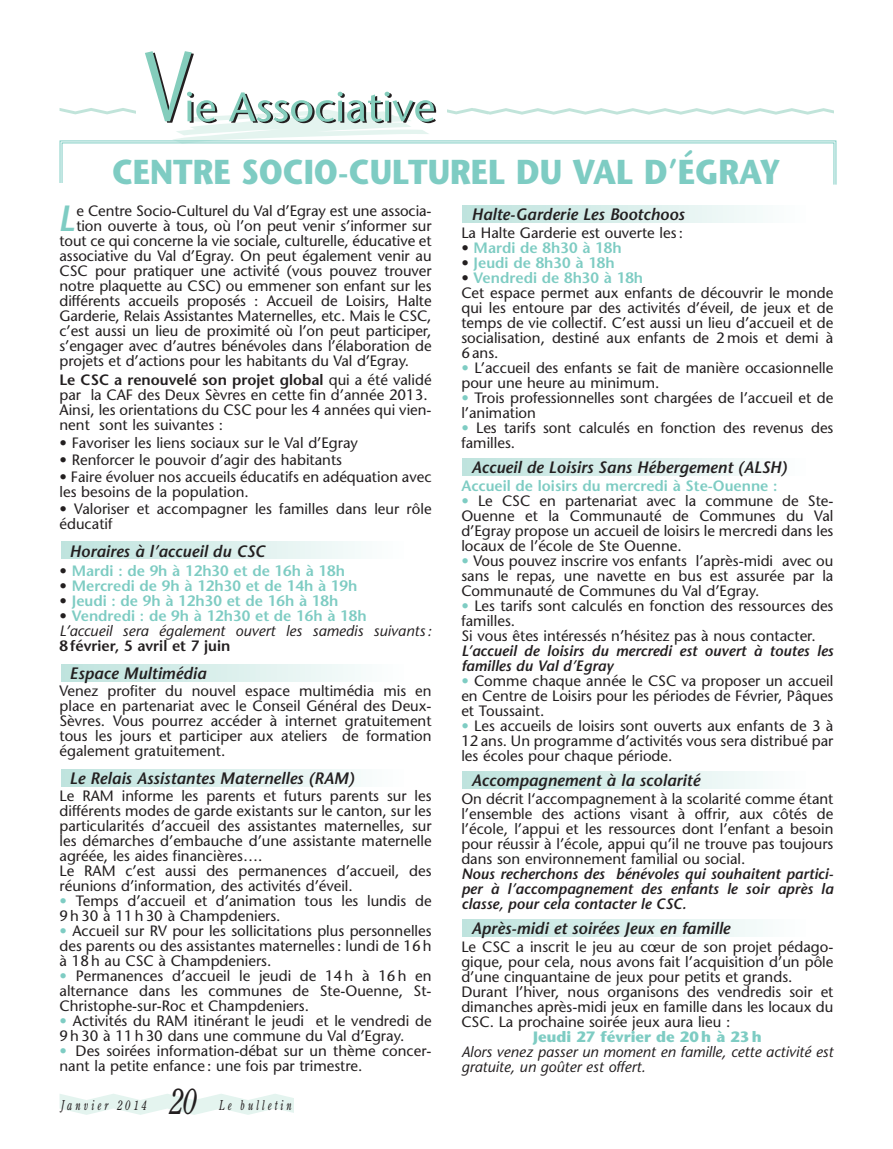
<style>
.page{position:relative;width:893px;height:1149px;background:#fff}
.page>*{position:absolute;margin:0;border:0;box-sizing:border-box;transform-origin:0 0}
.t1{font:italic 600 36.45px "Stone Sans";color:#7eccc3;scale:.95 1}
.t2{font:italic 36px "Century Old Style";color:#231f20;scale:.7 1}
.t3{font:700 34.5px "Stone Sans";color:#7eccc3;scale:.9 1}
.t4{font:italic 600 16.5px "Stone Sans";color:#231f20}
.t5{font:15px/15px "Stone Sans";color:#231f20}
.t6{font:italic 600 15px/15px "Stone Sans";color:#231f20}
.t7{font:600 15px "Stone Sans";color:#7eccc3}
.t8{font:italic 15px/15px "Stone Sans";color:#231f20}
.t9{font:700 15px "Stone Sans";color:#7eccc3}
.t10{font:600 15px "Stone Sans";color:#231f20}
.t11{font:italic 13.5px "Century Old Style";letter-spacing:.325em;color:#231f20;scale:.7 1}
.s1{font-weight:600}
.s2{color:#231f20}
.s3{font-weight:600;font-style:normal}
.s4{font-weight:600;font-style:normal;color:#7eccc3}
.s5{font-weight:600;color:#7eccc3}
</style>
<div class="page">
<svg style="left:60px;top:1094px;width:233px;height:20px"></svg>
<div style="left:61px;top:541px;width:342px;height:17px;background:linear-gradient(to right,#bee3dd,#fcfefe)"></div>
<div style="left:61px;top:663px;width:342px;height:18px;background:linear-gradient(to right,#bee3dd,#fcfefe)"></div>
<div style="left:61px;top:768px;width:342px;height:17px;background:linear-gradient(to right,#bee3dd,#fcfefe)"></div>
<div style="left:463px;top:206px;width:342px;height:17px;background:linear-gradient(to right,#bee3dd,#fcfefe)"></div>
<div style="left:463px;top:458px;width:342px;height:17px;background:linear-gradient(to right,#bee3dd,#fcfefe)"></div>
<div style="left:463px;top:771px;width:342px;height:17px;background:linear-gradient(to right,#bee3dd,#fcfefe)"></div>
<div style="left:463px;top:919px;width:342px;height:17px;background:linear-gradient(to right,#bee3dd,#fcfefe)"></div>
<svg style="left:59px;top:51px;width:778px;height:134px"></svg>
<h3 class="t3" style="left:112px;top:159px;width:744px">CENTRE SOCIO-CULTUREL DU VAL D’ÉGRAY</h3>
<h1 class="t1" style="left:58px;top:204px;width:19px">L</h1>
<p class="t5" style="left:76px;top:205px;width:357px">e Centre Socio-Culturel du Val d’Egray est une associa-</p>
<p class="t5" style="left:76px;top:220px;width:357px">tion ouverte à tous, où l’on peut venir s’informer sur</p>
<p class="t5" style="left:60px;top:235px;width:374px">tout ce qui concerne la vie sociale, culturelle, éducative et</p>
<p class="t5" style="left:60px;top:250px;width:374px">associative du Val d’Egray. On peut également venir au</p>
<p class="t5" style="left:60px;top:265px;width:374px">CSC pour pratiquer une activité (vous pouvez trouver</p>
<p class="t5" style="left:60px;top:280px;width:374px">notre plaquette au CSC) ou emmener son enfant sur les</p>
<p class="t5" style="left:60px;top:295px;width:374px">différents accueils proposés : Accueil de Loisirs, Halte</p>
<p class="t5" style="left:60px;top:310px;width:374px">Garderie, Relais Assistantes Maternelles, etc. Mais le CSC,</p>
<p class="t5" style="left:60px;top:325px;width:374px">c’est aussi un lieu de proximité où l’on peut participer,</p>
<p class="t5" style="left:60px;top:340px;width:374px">s’engager avec d’autres bénévoles dans l’élaboration de</p>
<p class="t5" style="left:60px;top:355px;width:351px">projets et d’actions pour les habitants du Val d’Egray.</p>
<p class="t5" style="left:60px;top:374px;width:374px"><span class="s1">Le CSC a renouvelé son projet global</span> qui a été validé par la CAF des Deux Sèvres en cette fin d’année 2013.<br>Ainsi, les orientations du CSC pour les 4 années qui vien&shy;nent sont les suivantes :</p>
<p class="t5" style="left:60px;top:436px;width:300px">• Favoriser les liens sociaux sur le Val d’Egray</p>
<p class="t5" style="left:60px;top:453px;width:284px">• Renforcer le pouvoir d’agir des habitants</p>
<p class="t5" style="left:60px;top:470px;width:374px">• Faire évoluer nos accueils éducatifs en adéquation avec les besoins de la population.</p>
<p class="t5" style="left:60px;top:502px;width:374px">• Valoriser et accompagner les familles dans leur rôle éducatif</p>
<p class="t7" style="left:60px;top:565px;width:287px"><span class="s2">•</span> Mardi : de 9h à 12h30 et de 16h à 18h</p>
<p class="t7" style="left:60px;top:580px;width:299px"><span class="s2">•</span> Mercredi de 9h à 12h30 et de 14h à 19h</p>
<p class="t7" style="left:60px;top:595px;width:280px"><span class="s2">•</span> Jeudi : de 9h à 12h30 et de 16h à 18h</p>
<p class="t8" style="left:60px;top:609px;width:374px"><span class="s3">•</span> <span class="s4">Vendredi : de 9h à 12h30 et de 16h à 18h<br></span>L’accueil sera également ouvert les samedis suivants:</p>
<p class="t10" style="left:60px;top:640px;width:172px">8février, 5 avril et 7 juin</p>
<p class="t5" style="left:60px;top:684px;width:374px;text-align:justify">Venez profiter du nouvel espace multimédia mis en place en partenariat avec le Conseil Général des Deux-Sèvres. Vous pourrez accéder à internet gratuitement tous les jours et participer aux ateliers de formation également gratuitement.</p>
<p class="t5" style="left:60px;top:789px;width:374px">Le RAM informe les parents et futurs parents sur les différents modes de garde existants sur le canton, sur les particularités d’accueil des assistantes maternelles, sur les démarches d’embauche d’une assistante maternelle agréée, les aides financières….<br>Le RAM c’est aussi des permanences d’accueil, des réunions d’information, des activités d’éveil.</p>
<p class="t5" style="left:60px;top:894px;width:374px"><span class="s5">•</span> Temps d’accueil et d’animation tous les lundis de<br>9h30 à 11h30 à Champdeniers.</p>
<p class="t5" style="left:60px;top:924px;width:374px;text-align:justify"><span class="s5">•</span> Accueil sur RV pour les sollicitations plus personnelles des parents ou des assistantes maternelles: lundi de 16h à 18h au CSC à Champdeniers.</p>
<p class="t5" style="left:60px;top:969px;width:374px;text-align:justify"><span class="s5">•</span> Permanences d’accueil le jeudi de 14h à 16h en alternance dans les communes de Ste-Ouenne, St-Christophe-sur-Roc et Champdeniers.</p>
<p class="t5" style="left:60px;top:1014px;width:374px"><span class="s5">•</span> Activités du RAM itinérant le jeudi et le vendredi de<br>9h30 à 11h30 dans une commune du Val d’Egray.</p>
<p class="t5" style="left:60px;top:1044px;width:374px"><span class="s5">•</span> Des soirées information-débat sur un thème concer&shy;nant la petite enfance : une fois par trimestre.</p>
<p class="t4" style="left:70px;top:544px;width:197px">Horaires à l’accueil du CSC</p>
<p class="t4" style="left:70px;top:666px;width:138px">Espace Multimédia</p>
<p class="t4" style="left:70px;top:771px;width:286px">Le Relais Assistantes Maternelles (RAM)</p>
<p class="t11" style="left:61px;top:1096px;width:124px">Janvier 2014</p>
<h2 class="t2" style="left:169px;top:1080px;width:40px">20</h2>
<p class="t11" style="left:219px;top:1096px;width:105px">Le bulletin</p>
<p class="t4" style="left:471px;top:208px;width:215px">Halte-Garderie Les Bootchoos</p>
<p class="t5" style="left:461px;top:226px;width:223px">La Halte Garderie est ouverte les:</p>
<p class="t7" style="left:461px;top:242px;width:162px"><span class="s2">•</span> Mardi de 8h30 à 18h</p>
<p class="t7" style="left:461px;top:257px;width:155px"><span class="s2">•</span> Jeudi de 8h30 à 18h</p>
<p class="t5" style="left:461px;top:271px;width:374px"><span class="s1">•</span> <span class="s5">Vendredi de 8h30 à 18h<br></span>Cet espace permet aux enfants de découvrir le monde qui les entoure par des activités d’éveil, de jeux et de temps de vie collectif. C’est aussi un lieu d’accueil et de socialisation, destiné aux enfants de 2mois et demi à 6ans.</p>
<p class="t5" style="left:461px;top:361px;width:374px"><span class="s5">•</span> L’accueil des enfants se fait de manière occasionnelle pour une heure au minimum.</p>
<p class="t5" style="left:461px;top:391px;width:374px"><span class="s5">•</span> Trois professionnelles sont chargées de l’accueil et de l’animation</p>
<p class="t5" style="left:461px;top:421px;width:374px"><span class="s5">•</span> Les tarifs sont calculés en fonction des revenus des familles.</p>
<p class="t7" style="left:461px;top:479px;width:318px">Accueil de loisirs du mercredi à Ste-Ouenne :</p>
<p class="t5" style="left:461px;top:494px;width:374px;text-align:justify"><span class="s5">•</span> Le CSC en partenariat avec la commune de Ste-Ouenne et la Communauté de Communes du Val d’Egray propose un accueil de loisirs le mercredi dans les locaux de l’école de Ste Ouenne.</p>
<p class="t5" style="left:461px;top:554px;width:374px;text-align:justify"><span class="s5">•</span> Vous pouvez inscrire vos enfants l’après-midi avec ou sans le repas, une navette en bus est assurée par la Communauté de Communes du Val d’Egray.</p>
<p class="t5" style="left:461px;top:599px;width:374px"><span class="s5">•</span> Les tarifs sont calculés en fonction des ressources des familles.<br>Si vous êtes intéressés n’hésitez pas à nous contacter.</p>
<p class="t6" style="left:461px;top:644px;width:374px">L’accueil de loisirs du mercredi est ouvert à toutes les familles du Val d’Egray</p>
<p class="t5" style="left:461px;top:674px;width:374px;text-align:justify"><span class="s5">•</span> Comme chaque année le CSC va proposer un accueil en Centre de Loisirs pour les périodes de Février, Pâques et Toussaint.</p>
<p class="t5" style="left:461px;top:719px;width:374px;text-align:justify"><span class="s5">•</span> Les accueils de loisirs sont ouverts aux enfants de 3 à 12ans. Un programme d’activités vous sera distribué par les écoles pour chaque période.</p>
<p class="t5" style="left:461px;top:792px;width:374px;text-align:justify">On décrit l‘accompagnement à la scolarité comme étant l’ensemble des actions visant à offrir, aux côtés de l’école, l’appui et les ressources dont l’enfant a besoin pour réussir à l’école, appui qu’il ne trouve pas toujours dans son environnement familial ou social.</p>
<p class="t6" style="left:461px;top:867px;width:374px;text-align:justify">Nous recherchons des bénévoles qui souhaitent partici&shy;per à l’accompagnement des enfants le soir après la classe, pour cela contacter le CSC.</p>
<p class="t5" style="left:461px;top:940px;width:374px">Le CSC a inscrit le jeu au cœur de son projet pédago&shy;gique, pour cela, nous avons fait l’acquisition d’un pôle d’une cinquantaine de jeux pour petits et grands.<br>Durant l’hiver, nous organisons des vendredis soir et dimanches après-midi jeux en famille dans les locaux du CSC. La prochaine soirée jeux aura lieu :</p>
<p class="t9" style="left:533px;top:1030px;width:230px">Jeudi 27 février de 20 h à 23 h</p>
<p class="t8" style="left:461px;top:1045px;width:374px">Alors venez passer un moment en famille, cette activité est gratuite, un goûter est offert.</p>
<p class="t4" style="left:471px;top:461px;width:317px">Accueil de Loisirs Sans Hébergement (ALSH)</p>
<p class="t4" style="left:471px;top:774px;width:230px">Accompagnement à la scolarité</p>
<p class="t4" style="left:471px;top:921px;width:260px">Après-midi et soirées Jeux en famille</p>
</div>
